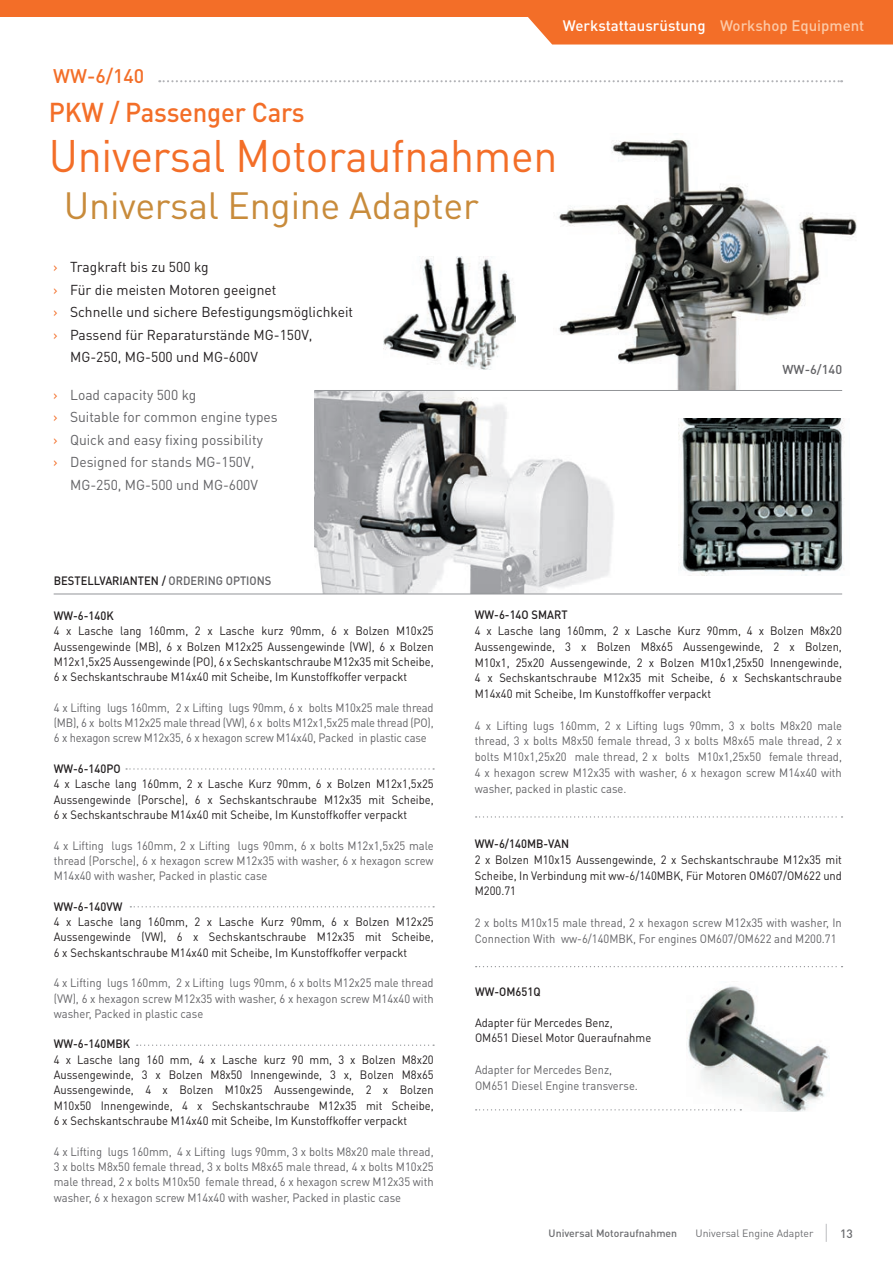
<style>
.page{position:relative;width:893px;height:1263px;background:#fff}
.page>*{position:absolute;margin:0;border:0;box-sizing:border-box;transform-origin:0 0}
.t1{font:45px "DIN Pro";letter-spacing:-.01em;color:#f36e28;scale:.95 1}
.t2{font:37.5px "DIN Pro";letter-spacing:-.01em;color:#c88b3b}
.t3{font:500 27px "DIN Pro";letter-spacing:-.01em;color:#f36e28;scale:.95 1}
.t4{font:500 19.5px "DIN Pro";color:#f36e28}
.t5{font:500 15px "DIN Pro";color:#fff}
.t6{font:14.25px "DIN Pro";color:#231f20}
.t7{font:14.25px/22.5px "DIN Pro";color:#636366}
.t8{font:500 12.75px "DIN Pro";color:#636366}
.t9{font:12px/15.3px "DIN Pro";color:#231f20;text-align:justify;scale:.93 1}
.t10{font:12px/15.8px "DIN Pro";color:#636366;text-align:justify;scale:.93 1}
.t11{font:500 12px "DIN Pro";color:#231f20;scale:.93 1}
.t12{font:500 12px "DIN Pro";color:#6c6d70}
.t13{font:500 10.5px "DIN Pro";color:#6c6d70}
.t14{font:10.5px "DIN Pro";color:#6c6d70}
.s1{color:#fcc9a6}
.s2{color:#f36e28}
.s3{color:#636366}
</style>
<div class="page">
<img style="left:315px;top:391px;width:316px;height:203px">
<img style="left:686px;top:986px;width:143px;height:125px">
<img style="left:558px;top:139px;width:299px;height:252px">
<svg style="left:159px;top:80px;width:683px;height:2px"></svg>
<div style="left:0;top:0;width:893px;height:17px;background:#f36e28"></div>
<div style="left:528px;top:17px;width:365px;height:28px;background:#f36e28"></div>
<svg style="left:826px;top:1224px;width:1px;height:18px"></svg>
<hr style="left:54px;top:594px;width:788px;height:1px;background:#939598">
<svg style="left:126px;top:768px;width:308px;height:2px"></svg>
<svg style="left:130px;top:906px;width:304px;height:1px"></svg>
<svg style="left:137px;top:1044px;width:297px;height:2px"></svg>
<svg style="left:476px;top:816px;width:366px;height:1px"></svg>
<img style="left:384px;top:257px;width:131px;height:112px">
<img style="left:679px;top:419px;width:165px;height:156px">
<hr style="left:315px;top:390px;width:527px;height:1px;background:#939598">
<svg style="left:476px;top:966px;width:366px;height:1px"></svg>
<svg style="left:476px;top:1109px;width:265px;height:1px"></svg>
<p class="t5" style="left:563px;top:15px;width:303px">Werkstattausrüstung <span class="s1">Workshop Equipment</span></p>
<h3 class="t4" style="left:53px;top:63px;width:93px">WW-6/140</h3>
<h3 class="t3" style="left:49px;top:94px;width:271px">PKW / Passenger Cars</h3>
<h1 class="t1" style="left:49px;top:125px;width:537px">Universal Motoraufnahmen</h1>
<h2 class="t2" style="left:64px;top:179px;width:416px">Universal Engine Adapter</h2>
<p class="t6" style="left:53px;top:257px;width:157px"><span class="s2">›</span> Tragkraft bis zu 500 kg</p>
<p class="t6" style="left:53px;top:280px;width:225px"><span class="s2">›</span> Für die meisten Motoren geeignet</p>
<p class="t6" style="left:53px;top:302px;width:302px"><span class="s2">›</span> Schnelle und sichere Befestigungsmöglichkeit</p>
<p class="t6" style="left:53px;top:325px;width:261px"><span class="s2">›</span> Passend für Reparaturstände MG-150V,</p>
<p class="t6" style="left:70px;top:347px;width:189px">MG-250, MG-500 und MG-600V</p>
<p class="t7" style="left:53px;top:383px;width:226px"><span class="s2">›</span> Load capacity 500 kg<br><span class="s2">›</span> Suitable for common engine types <span class="s2">›</span> Quick and easy fixing possibility<br><span class="s2">›</span> Designed for stands MG-150V,</p>
<p class="t7" style="left:70px;top:473px;width:189px">MG-250, MG-500 und MG-600V</p>
<p class="t8" style="left:782px;top:360px;width:61px">WW-6/140</p>
<p class="t11" style="left:54px;top:572px;width:236px">BESTELLVARIANTEN / <span class="s3">ORDERING OPTIONS</span></p>
<p class="t11" style="left:54px;top:607px;width:66px">WW-6-140K</p>
<p class="t9" style="left:54px;top:623px;width:410px">4 x Lasche lang 160mm, 2 x Lasche kurz 90mm, 6 x Bolzen M10x25<br>Aussengewinde (MB), 6 x Bolzen M12x25 Aussengewinde (VW), 6 x Bolzen M12x1,5x25 Aussengewinde (PO), 6 x Sechskantschraube M12x35 mit Scheibe, 6 x Sechskantschraube M14x40 mit Scheibe, Im Kunstoffkoffer verpackt</p>
<p class="t10" style="left:54px;top:699px;width:410px;line-height:15.3px">4 x Lifting lugs 160mm, 2 x Lifting lugs 90mm, 6 x bolts M10x25 male thread (MB), 6 x bolts M12x25 male thread (VW), 6 x bolts M12x1,5x25 male thread (PO), 6 x hexagon screw M12x35, 6 x hexagon screw M14x40, Packed in plastic case</p>
<p class="t11" style="left:54px;top:760px;width:74px">WW-6-140PO</p>
<p class="t9" style="left:54px;top:776px;width:410px">4 x Lasche lang 160mm, 2 x Lasche Kurz 90mm, 6 x Bolzen M12x1,5x25<br>Aussengewinde (Porsche), 6 x Sechskantschraube M12x35 mit Scheibe, 6 x Sechskantschraube M14x40 mit Scheibe, Im Kunstoffkoffer verpackt</p>
<p class="t10" style="left:54px;top:837px;width:410px;line-height:15.3px">4 x Lifting lugs 160mm, 2 x Lifting lugs 90mm, 6 x bolts M12x1,5x25 male thread (Porsche), 6 x hexagon screw M12x35 with washer, 6 x hexagon screw M14x40 with washer, Packed in plastic case</p>
<p class="t11" style="left:54px;top:898px;width:75px">WW-6-140VW</p>
<p class="t9" style="left:54px;top:913px;width:410px">4 x Lasche lang 160mm, 2 x Lasche Kurz 90mm, 6 x Bolzen M12x25<br>Aussengewinde (VW), 6 x Sechskantschraube M12x35 mit Scheibe, 6 x Sechskantschraube M14x40 mit Scheibe, Im Kunstoffkoffer verpackt</p>
<p class="t10" style="left:54px;top:975px;width:410px;line-height:15.3px">4 x Lifting lugs 160mm, 2 x Lifting lugs 90mm, 6 x bolts M12x25 male thread (VW), 6 x hexagon screw M12x35 with washer, 6 x hexagon screw M14x40 with washer, Packed in plastic case</p>
<p class="t11" style="left:54px;top:1036px;width:84px">WW-6-140MBK</p>
<p class="t9" style="left:54px;top:1051px;width:410px">4 x Lasche lang 160 mm, 4 x Lasche kurz 90 mm, 3 x Bolzen M8x20<br>Aussengewinde, 3 x Bolzen M8x50 Innengewinde, 3 x, Bolzen M8x65<br>Aussengewinde, 4 x Bolzen M10x25 Aussengewinde, 2 x Bolzen M10x50 Innengewinde, 4 x Sechskantschraube M12x35 mit Scheibe, 6 x Sechskantschraube M14x40 mit Scheibe, Im Kunstoffkoffer verpackt</p>
<p class="t10" style="left:54px;top:1143px;width:410px">4 x Lifting lugs 160mm, 4 x Lifting lugs 90mm, 3 x bolts M8x20 male thread, 3 x bolts M8x50 female thread, 3 x bolts M8x65 male thread, 4 x bolts M10x25 male thread, 2 x bolts M10x50 female thread, 6 x hexagon screw M12x35 with washer, 6 x hexagon screw M14x40 with washer, Packed in plastic case</p>
<p class="t11" style="left:475px;top:607px;width:101px">WW-6-14O SMART</p>
<p class="t9" style="left:475px;top:622px;width:396px;line-height:15.8px">4 x Lasche lang 160mm, 2 x Lasche Kurz 90mm, 4 x Bolzen M8x20<br>Aussengewinde, 3 x Bolzen M8x65 Aussengewinde, 2 x Bolzen, M10x1, 25x20 Aussengewinde, 2 x Bolzen M10x1,25x50 Innengewinde, 4 x Sechskantschraube M12x35 mit Scheibe, 6 x Sechskantschraube M14x40 mit Scheibe, Im Kunstoffkoffer verpackt</p>
<p class="t10" style="left:475px;top:717px;width:396px">4 x Lifting lugs 160mm, 2 x Lifting lugs 90mm, 3 x bolts M8x20 male thread, 3 x bolts M8x50 female thread, 3 x bolts M8x65 male thread, 2 x bolts M10x1,25x20 male thread, 2 x bolts M10x1,25x50 female thread, 4 x hexagon screw M12x35 with washer, 6 x hexagon screw M14x40 with washer, packed in plastic case.</p>
<p class="t11" style="left:475px;top:836px;width:103px">WW-6/140MB-VAN</p>
<p class="t9" style="left:475px;top:851px;width:396px;line-height:15.8px">2 x Bolzen M10x15 Aussengewinde, 2 x Sechskantschraube M12x35 mit Scheibe, In Verbindung mit ww-6/140MBK, Für Motoren OM607/OM622 und M200.71</p>
<p class="t10" style="left:475px;top:914px;width:396px">2 x bolts M10x15 male thread, 2 x hexagon screw M12x35 with washer, In<br>Connection With ww-6/140MBK, For engines OM607/OM622 and M200.71</p>
<p class="t11" style="left:475px;top:984px;width:72px">WW-OM651Q</p>
<p class="t9" style="left:475px;top:1014px;width:191px;line-height:15.8px">Adapter für Mercedes Benz,<br>OM651 Diesel Motor Queraufnahme</p>
<p class="t10" style="left:475px;top:1061px;width:177px">Adapter for Mercedes Benz,<br>OM651 Diesel Engine transverse.</p>
<p class="t13" style="left:549px;top:1226px;width:130px">Universal Motoraufnahmen</p>
<p class="t14" style="left:695px;top:1226px;width:120px">Universal Engine Adapter</p>
<p class="t12" style="left:840px;top:1225px;width:14px">13</p>
</div>
